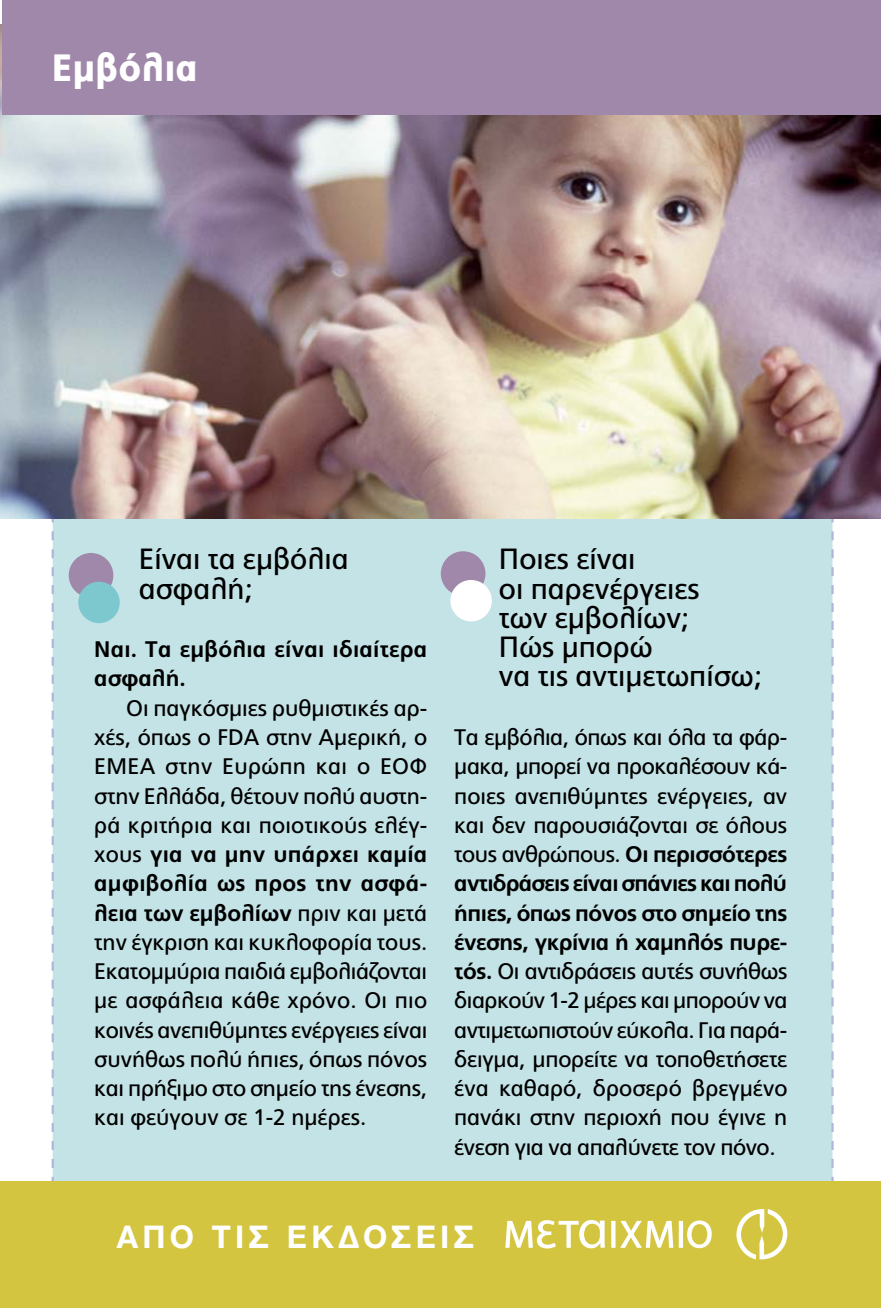
<style>
.page{position:relative;width:881px;height:1308px;background:#fff}
.page>*{position:absolute;margin:0;border:0;box-sizing:border-box;transform-origin:0 0}
.t1{font:900 38.02px "PF Catalog";color:#fff;scale:.92 1}
.t2{font:700 33.3px "Helvetica Neue Greek";letter-spacing:.13em;color:#fff}
.t3{font:29.25px/29.2px "PF Catalog";color:#000}
.t4{font:22.5px/29.2px "PF Catalog";letter-spacing:-.01em;color:#000;text-align:justify}
.t5{font:700 22.5px/29.2px "PF Catalog";letter-spacing:.01em;color:#000}
.s1{font-weight:700}
</style>
<div class="page">
<div style="left:50px;top:518px;width:784px;height:663px;background:#c4e3e6"></div>
<img style="left:0;top:24px;width:880px;height:494px">
<div style="left:2px;top:0;width:878px;height:114px;background:#a088aa"></div>
<div style="left:69px;top:553px;width:44px;height:44px;background:#a088aa;border-radius:50%"></div>
<div style="left:78px;top:581px;width:42px;height:42px;background:#7dc8cf;border-radius:50%"></div>
<div style="left:440px;top:551px;width:45px;height:45px;background:#a088aa;border-radius:50%"></div>
<div style="left:450px;top:580px;width:41px;height:41px;background:#fff;border-radius:50%"></div>
<div style="left:0;top:1181px;width:880px;height:126px;background:#d4c540"></div>
<svg style="left:505px;top:1209px;width:283px;height:50px"></svg>
<h1 class="t1" style="left:52px;top:45px;width:161px">Εμβόλια</h1>
<h3 class="t3" style="left:139px;top:545px;width:211px">Είναι τα εμβόλια ασφαλή;</h3>
<p class="t5" style="left:94px;top:635px;width:334px">Ναι. Τα εμβόλια είναι ιδιαίτερα ασφαλή.</p>
<p class="t4" style="left:94px;top:693px;width:334px;text-indent:32px">Οι παγκόσμιες ρυθμιστικές αρ&shy;χές, όπως ο FDA στην Αμερική, ο EMEA στην Ευρώπη και ο ΕΟΦ στην Ελλάδα, θέτουν πολύ αυστη&shy;ρά κριτήρια και ποιοτικούς ελέγ&shy;χους <span class="s1">για να μην υπάρχει καμία αμφιβολία ως προς την ασφά&shy;λεια των εμβολίων</span> πριν και μετά την έγκριση και κυκλοφορία τους.<br>Εκατομμύρια παιδιά εμβολιάζονται με ασφάλεια κάθε χρόνο. Οι πιο κοινές ανεπιθύμητες ενέργειες είναι συνήθως πολύ ήπιες, όπως πόνος και πρήξιμο στο σημείο της ένεσης, και φεύγουν σε 1-2 ημέρες.</p>
<h3 class="t3" style="left:499px;top:545px;width:264px">Ποιες είναι<br>οι παρενέργειες<br>των εμβολίων;<br>Πώς μπορώ<br>να τις αντιμετωπίσω;</h3>
<p class="t4" style="left:454px;top:723px;width:334px">Τα εμβόλια, όπως και όλα τα φάρ&shy;μακα, μπορεί να προκαλέσουν κά&shy;ποιες ανεπιθύμητες ενέργειες, αν και δεν παρουσιάζονται σε όλους τους ανθρώπους. <span class="s1">Οι περισσότερες αντιδράσεις είναι σπάνιες και πολύ ήπιες, όπως πόνος στο σημείο της ένεσης, γκρίνια ή χαμηλός πυρε&shy;τός.</span> Οι αντιδράσεις αυτές συνήθως διαρκούν 1-2 μέρες και μπορούν να αντιμετωπιστούν εύκολα. Για παρά&shy;δειγμα, μπορείτε να τοποθετήσετε ένα καθαρό, δροσερό βρεγμένο πανάκι στην περιοχή που έγινε η ένεση για να απαλύνετε τον πόνο.</p>
<h2 class="t2" style="left:117px;top:1219px;width:358px">απο τισ εκδοσεισ</h2>
</div>
